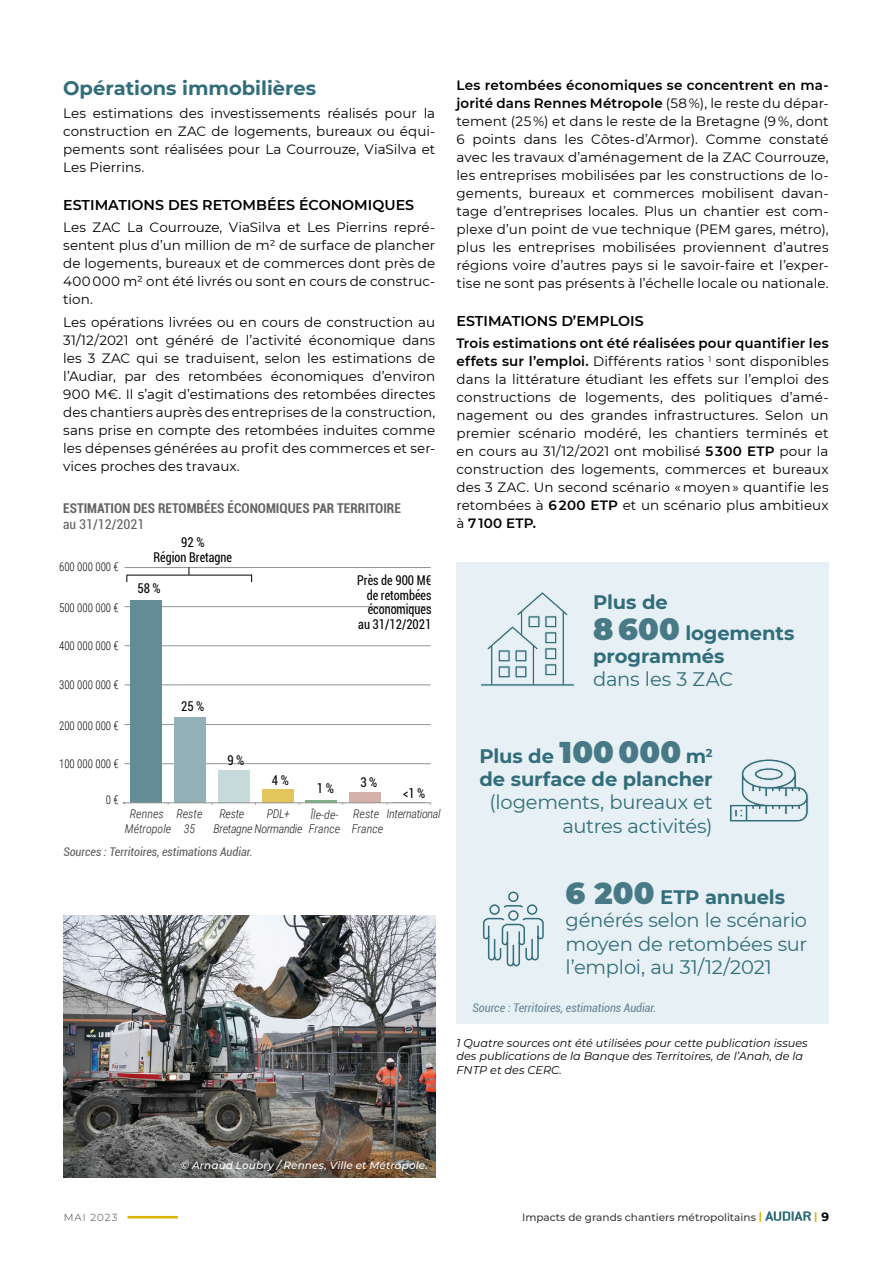
<style>
.page{position:relative;width:893px;height:1263px;background:#fff}
.page>*{position:absolute;margin:0;border:0;box-sizing:border-box;transform-origin:0 0}
.Texte_chiffre_clé_de{font:19.5px/23.4px "Montserrat";letter-spacing:-.015em;color:#326e7b}
.Texte_chiffre_clé_de-2{font:19.5px/23.4px "Montserrat";letter-spacing:-.015em;color:#316d7b;text-align:right}
.Texte_chiffre_clé_de-3{font:700 19.5px/31.5px "Montserrat";letter-spacing:-.005em;color:#316d7b}
.T2{font:700 19.5px "Montserrat";color:#316d7b}
.T3{font:600 14.25px "Montserrat";color:#000}
.texte_courant{font:13.5px/18px "Montserrat";letter-spacing:.005em;color:#000;text-align:justify}
.t1{font:condensed 13.5px/14.5px "Roboto";color:#010202;text-align:right;scale:.9 1}
.Titre_graphe{font:700 condensed 13.5px "Roboto";color:#646363}
.Sous-titre_graphe{font:condensed 13.5px "Roboto";color:#646363}
.t2{font:300 12px "Roboto Condensed";color:#010202;scale:.9 1}
.t3{font:italic 300 12px/14.4px "Roboto Condensed";color:#1d1e1c;text-align:center}
.source{font:italic condensed 12px "Roboto";color:#646363}
.source-2{font:italic condensed 12px "Roboto";color:#698b97}
.t4{font:italic 300 12px/14.4px "Roboto Condensed";letter-spacing:-.025em;color:#1d1e1c}
.Note_de_bas_de_page{font:italic 11.25px/13.5px "Montserrat";color:#000}
.t5{font:500 10.5px "Montserrat";color:#3c3c3b}
.Crédit_photo{font:italic 500 10.5px "Montserrat";letter-spacing:.01em;color:#fff}
.t6{font:700 10.5px "Montserrat";color:#d8b200}
.t7{font:300 10.2px "Montserrat";letter-spacing:.1em;color:#3c3c3b}
.s1{font-weight:600}
.s2{font-weight:900;font-size:30px;color:#487986}
.s3{font-weight:700}
.s4{font-weight:700;color:#d8b200}
.s5{font-size:12px;color:#000}
</style>
<div class="page">
<hr style="left:128px;top:1216px;width:50px;height:2px;background:#d8b200">
<svg style="left:765px;top:1211px;width:46px;height:10px"></svg>
<hr style="left:125px;top:763px;width:306px;height:1px;background:#929292">
<hr style="left:125px;top:724px;width:306px;height:1px;background:#929292">
<hr style="left:125px;top:685px;width:306px;height:1px;background:#929292">
<hr style="left:125px;top:645px;width:306px;height:1px;background:#929292">
<hr style="left:125px;top:606px;width:306px;height:1px;background:#929292">
<hr style="left:125px;top:567px;width:306px;height:1px;background:#929292">
<div style="left:130px;top:599px;width:32px;height:203px;background:#648d97"></div>
<div style="left:174px;top:717px;width:32px;height:85px;background:#94b1b8"></div>
<div style="left:218px;top:770px;width:32px;height:32px;background:#c6dadc"></div>
<div style="left:262px;top:789px;width:32px;height:13px;background:#e3c55d"></div>
<hr style="left:305px;top:800px;width:32px;height:2px;background:#80b288">
<div style="left:349px;top:792px;width:32px;height:10px;background:#d4b2ab"></div>
<hr style="left:125px;top:802px;width:306px;height:1px;background:#929292">
<hr style="left:127px;top:575px;width:125px;height:1px;background:#000">
<div style="left:457px;top:562px;width:372px;height:462px;background:#e7f0f4"></div>
<img style="left:63px;top:915px;width:372px;height:262px">
<svg style="left:481px;top:592px;width:93px;height:94px"></svg>
<svg style="left:483px;top:891px;width:61px;height:76px"></svg>
<svg style="left:730px;top:759px;width:79px;height:63px"></svg>
<p class="T2" style="left:63px;top:74px;width:254px">Opérations immobilières</p>
<p class="texte_courant" style="left:63px;top:103px;width:374px">Les estimations des investissements réalisés pour la construction en ZAC de logements, bureaux ou équi&shy;pements sont réalisées pour La Courrouze, ViaSilva et Les Pierrins.</p>
<p class="T3" style="left:63px;top:195px;width:352px">ESTIMATIONS DES RETOMBÉES ÉCONOMIQUES</p>
<p class="texte_courant" style="left:63px;top:218px;width:374px">Les ZAC La Courrouze, ViaSilva et Les Pierrins repré&shy;sentent plus d’un million de m² de surface de plancher de logements, bureaux et de commerces dont près de 400 000 m² ont été livrés ou sont en cours de construc&shy;tion.</p>
<p class="texte_courant" style="left:63px;top:312px;width:374px">Les opérations livrées ou en cours de construction au 31/12/2021 ont généré de l’activité économique dans les 3 ZAC qui se traduisent, selon les estimations de l’Audiar, par des retombées économiques d’environ 900 M€. Il s’agit d’estimations des retombées directes des chantiers auprès des entreprises de la construction, sans prise en compte des retombées induites comme les dépenses générées au profit des commerces et ser&shy;vices proches des travaux.</p>
<p class="Titre_graphe" style="left:63px;top:499px;width:339px">ESTIMATION DES RETOMBÉES ÉCONOMIQUES PAR TERRITOIRE</p>
<p class="Sous-titre_graphe" style="left:63px;top:515px;width:83px">au 31/12/2021</p>
<p class="t2" style="left:59px;top:558px;width:68px">600 000 000 €</p>
<p class="t2" style="left:59px;top:600px;width:68px">500 000 000 €</p>
<p class="t2" style="left:59px;top:637px;width:68px">400 000 000 €</p>
<p class="t2" style="left:59px;top:676px;width:68px">300 000 000 €</p>
<p class="t2" style="left:59px;top:717px;width:68px">200 000 000 €</p>
<p class="t2" style="left:59px;top:755px;width:68px">100 000 000 €</p>
<p class="t2" style="left:106px;top:791px;width:16px">0 €</p>
<p class="t1" style="left:154px;top:535px;width:89px;text-align:center">92 %<br>Région Bretagne</p>
<p class="t1" style="left:137px;top:581px;width:27px">58 %</p>
<p class="t1" style="left:181px;top:698px;width:27px">25 %</p>
<p class="t1" style="left:228px;top:752px;width:20px">9 %</p>
<p class="t1" style="left:272px;top:772px;width:20px">4 %</p>
<p class="t1" style="left:357px;top:573px;width:84px">Près de 900 M€ de retombées économiques au 31/12/2021</p>
<p class="t1" style="left:360px;top:775px;width:20px">3 %</p>
<p class="t1" style="left:317px;top:781px;width:20px">1 %</p>
<p class="t1" style="left:403px;top:785px;width:26px">&lt;1 %</p>
<p class="t3" style="left:267px;top:806px;width:25px">PDL+</p>
<p class="t3" style="left:309px;top:807px;width:33px;text-align:left">Île-de-<br>France</p>
<p class="t3" style="left:352px;top:806px;width:33px;text-align:left">Reste<br>France</p>
<p class="t4" style="left:387px;top:806px;width:55px">International</p>
<p class="t3" style="left:125px;top:806px;width:48px">Rennes<br>Métropole</p>
<p class="t3" style="left:176px;top:806px;width:27px">Reste<br>35</p>
<p class="t4" style="left:214px;top:806px;width:90px;text-indent:6px">Reste<br>Bretagne Normandie</p>
<p class="source" style="left:63px;top:843px;width:191px">Sources : Territoires, estimations Audiar.</p>
<p class="texte_courant" style="left:456px;top:75px;width:374px"><span class="s1">Les retombées économiques se concentrent en ma&shy;jorité dans Rennes Métropole</span> (58 %), le reste du dépar&shy;tement (25 %) et dans le reste de la Bretagne (9 %, dont 6 points dans les Côtes-d’Armor). Comme constaté avec les travaux d’aménagement de la ZAC Courrouze, les entreprises mobilisées par les constructions de lo&shy;gements, bureaux et commerces mobilisent davan&shy;tage d’entreprises locales. Plus un chantier est com&shy;plexe d’un point de vue technique (PEM gares, métro), plus les entreprises mobilisées proviennent d’autres régions voire d’autres pays si le savoir-faire et l’exper&shy;tise ne sont pas présents à l’échelle locale ou nationale.</p>
<p class="T3" style="left:456px;top:311px;width:189px">ESTIMATIONS D’EMPLOIS</p>
<p class="texte_courant" style="left:456px;top:334px;width:374px"><span class="s1">Trois estimations ont été réalisées pour quantifier les effets sur l’emploi.</span> Différents ratios <sup>1</sup> sont disponibles dans la littérature étudiant les effets sur l’emploi des constructions de logements, des politiques d’amé&shy;nagement ou des grandes infrastructures. Selon un premier scénario modéré, les chantiers terminés et en cours au 31/12/2021 ont mobilisé <span class="s1">5 300 ETP</span> pour la construction des logements, commerces et bureaux des 3 ZAC. Un second scénario « moyen » quantifie les retombées à <span class="s1">6 200 ETP</span> et un scénario plus ambitieux à <span class="s1">7 100 ETP.</span></p>
<p class="Texte_chiffre_clé_de-3" style="left:593px;top:585px;width:203px">Plus de<br><span class="s2">8 600</span> logements</p>
<p class="Texte_chiffre_clé_de-3" style="left:593px;top:639px;width:133px">programmés</p>
<p class="Texte_chiffre_clé_de" style="left:593px;top:667px;width:142px">dans les 3 ZAC</p>
<p class="Texte_chiffre_clé_de-3" style="left:479px;top:740px;width:235px">Plus de <span class="s2">100 000</span> m<sup>2</sup></p>
<p class="Texte_chiffre_clé_de-2" style="left:480px;top:766px;width:235px"><span class="s3">de surface de plancher </span>(logements, bureaux et autres activités)</p>
<p class="Texte_chiffre_clé_de" style="left:566px;top:885px;width:243px"><span class="s2">6 200</span> <span class="s3">ETP annuels </span>générés selon le scénario moyen de retombées sur l’emploi, au 31/12/2021</p>
<p class="source-2" style="left:472px;top:999px;width:185px">Source : Territoires, estimations Audiar.</p>
<p class="Note_de_bas_de_page" style="left:456px;top:1035px;width:353px">1 Quatre sources ont été utilisées pour cette publication issues des publications de la Banque des Territoires, de l’Anah, de la<br>FNTP et des CERC.</p>
<p class="Crédit_photo" style="left:181px;top:1158px;width:249px">© Arnaud Loubry / Rennes, Ville et Métropole.</p>
<p class="t7" style="left:64px;top:1210px;width:55px">MAI 2023</p>
<p class="t5" style="left:522px;top:1210px;width:242px">Impacts de grands chantiers métropolitains <span class="s4">|</span></p>
<p class="t6" style="left:814px;top:1208px;width:17px">| <span class="s5">9</span></p>
</div>
